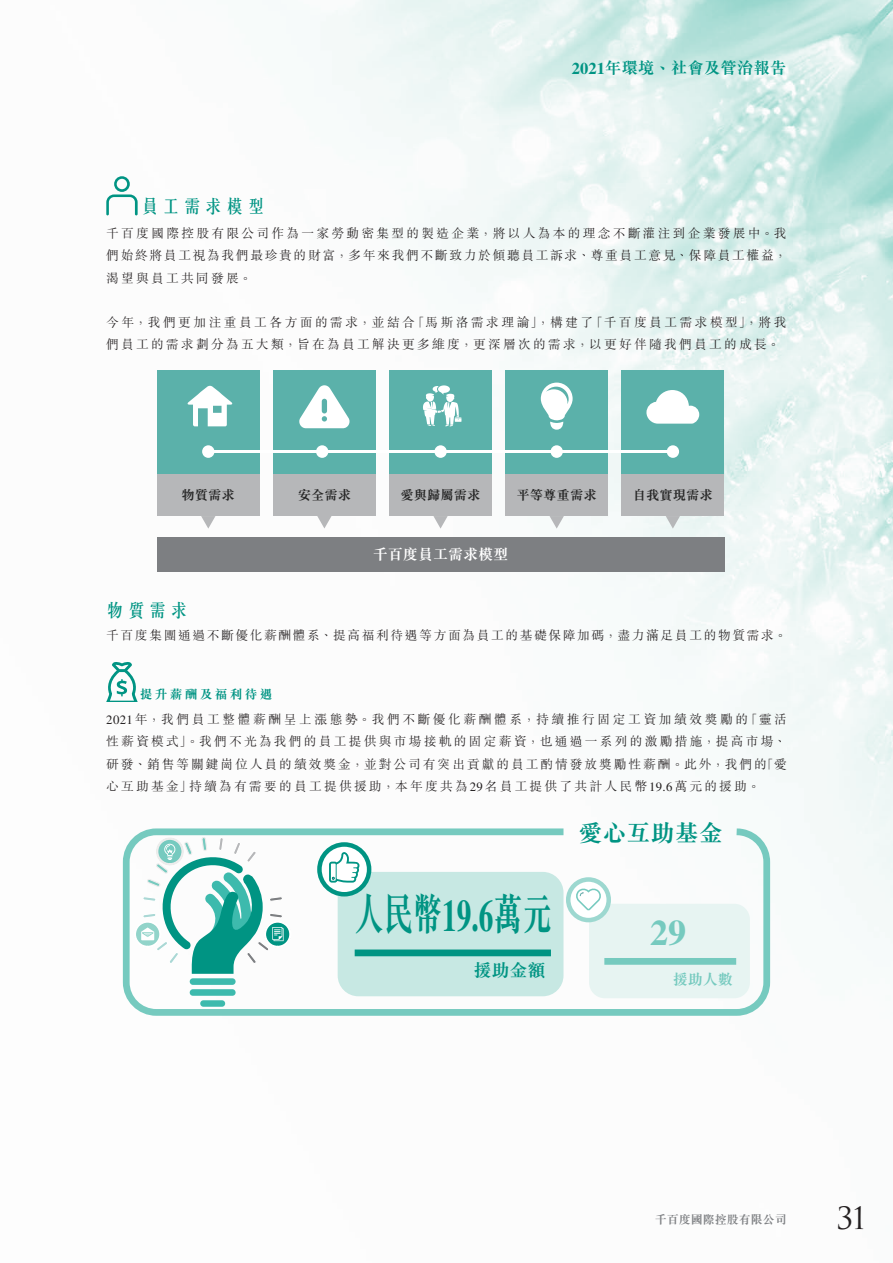
<style>
.page{position:relative;width:893px;height:1263px;background:#fff}
.page>*{position:absolute;margin:0;border:0;box-sizing:border-box;transform-origin:0 0}
.t1{font:700 45px "M Sung HK";color:#009483;scale:.65 1}
.t2{font:700 36px "Times LT Std";color:#76cabf}
.t3{font:30px "Trajan Pro 3";color:#231f20}
.t4{font:700 24px "M Sung HK";color:#009483}
._01_Heading_1{font:500 18px "C Song 3 HK";letter-spacing:.18em;color:#009483}
.t5{font:700 18px "M Sung HK";color:#009483}
.t6{font:700 16.5px "M Sung HK";color:#009483}
.t7{font:700 15px "M Sung HK";color:#fff}
.t8{font:700 15px "M Sung HK";color:#76cabf}
.t9{font:700 13.35px "M Sung HK";color:#262626}
._00_Body_text{font:300 12.75px/22.5px "M Sung HK";letter-spacing:.175em;color:#231f20;text-align:justify}
._00_Body_text-2{font:300 12.75px "M Sung HK";letter-spacing:.125em;color:#231f20}
._02_Heading_2{font:700 12.75px "M Sung HK";letter-spacing:.175em;color:#009483}
.t10{font:700 12px "M Sung HK";color:#808285}
.s1{font-family:"Times LT Std"}
.s2{font-family:"Times LT Std";font-weight:400}
</style>
<div class="page">
<img style="left:106px;top:0;width:787px;height:943px">
<svg style="left:106px;top:176px;width:32px;height:39px"></svg>
<div style="left:157px;top:370px;width:103px;height:104px;background:#5bb1aa"></div>
<div style="left:157px;top:474px;width:103px;height:41px;background:#b6b7b9"></div>
<div style="left:273px;top:370px;width:103px;height:104px;background:#5bb1aa"></div>
<div style="left:273px;top:474px;width:103px;height:41px;background:#b6b7b9"></div>
<div style="left:389px;top:370px;width:103px;height:104px;background:#5bb1aa"></div>
<div style="left:389px;top:474px;width:103px;height:41px;background:#b6b7b9"></div>
<div style="left:505px;top:370px;width:103px;height:104px;background:#5bb1aa"></div>
<div style="left:505px;top:474px;width:103px;height:41px;background:#b6b7b9"></div>
<div style="left:621px;top:370px;width:103px;height:104px;background:#5bb1aa"></div>
<div style="left:621px;top:474px;width:103px;height:41px;background:#b6b7b9"></div>
<svg style="left:299px;top:385px;width:51px;height:43px"></svg>
<svg style="left:541px;top:383px;width:32px;height:47px"></svg>
<svg style="left:646px;top:390px;width:53px;height:34px"></svg>
<div style="left:202px;top:445px;width:12px;height:13px;background:#fff;border-radius:50%"></div>
<div style="left:316px;top:445px;width:12px;height:13px;background:#fff;border-radius:50%"></div>
<svg style="left:434px;top:445px;width:13px;height:13px"></svg>
<svg style="left:550px;top:445px;width:13px;height:13px"></svg>
<div style="left:667px;top:445px;width:12px;height:13px;background:#fff;border-radius:50%"></div>
<hr style="left:204px;top:450px;width:465px;height:3px;background:#fff">
<svg style="left:201px;top:516px;width:14px;height:13px"></svg>
<svg style="left:317px;top:516px;width:15px;height:12px"></svg>
<svg style="left:433px;top:516px;width:15px;height:13px"></svg>
<svg style="left:549px;top:516px;width:15px;height:13px"></svg>
<svg style="left:666px;top:516px;width:14px;height:13px"></svg>
<svg style="left:423px;top:385px;width:38px;height:41px"></svg>
<svg style="left:187px;top:385px;width:46px;height:41px"></svg>
<div style="left:157px;top:538px;width:567px;height:34px;background:#7d7f82"></div>
<svg style="left:106px;top:662px;width:32px;height:39px"></svg>
<svg style="left:120px;top:825px;width:653px;height:191px"></svg>
<div style="left:338px;top:872px;width:225px;height:124px;background:#c7e8e3;border-radius:21px"></div>
<div style="left:355px;top:949px;width:196px;height:7px;background:#009483"></div>
<div style="left:589px;top:904px;width:161px;height:94px;background:#e7f4f2;border-radius:16px"></div>
<div style="left:604px;top:958px;width:132px;height:7px;background:#76cabf"></div>
<svg style="left:568px;top:879px;width:41px;height:41px"></svg>
<div style="left:566px;top:877px;width:45px;height:45px;border:4px solid #9dd8d0;border-radius:50%"></div>
<svg style="left:575px;top:888px;width:27px;height:23px"></svg>
<svg style="left:319px;top:844px;width:50px;height:50px"></svg>
<div style="left:317px;top:842px;width:54px;height:54px;border:4px solid #009483;border-radius:50%"></div>
<svg style="left:329px;top:852px;width:30px;height:30px"></svg>
<p class="t6" style="left:572px;top:60px;width:216px"><span class="s1">2021</span>年環境、社會及管治報告</p>
<p class="_01_Heading_1" style="left:141px;top:197px;width:126px">員工需求模型</p>
<p class="_00_Body_text" style="left:106px;top:221px;width:682px">千百度國際控股有限公司作為一家勞動密集型的製造企業，將以人為本的理念不斷灌注到企業發展中。我們始終將員工視為我們最珍貴的財富，多年來我們不斷致力於傾聽員工訴求、尊重員工意見、保障員工權益，渴望與員工共同發展。</p>
<p class="_00_Body_text" style="left:106px;top:310px;width:682px">今年，我們更加注重員工各方面的需求，並結合「馬斯洛需求理論」，構建了「千百度員工需求模型」，將我們員工的需求劃分為五大類，旨在為員工解決更多維度，更深層次的需求，以更好伴隨我們員工的成長。</p>
<p class="t9" style="left:181px;top:488px;width:55px">物質需求</p>
<p class="t9" style="left:298px;top:488px;width:55px">安全需求</p>
<p class="t9" style="left:400px;top:488px;width:82px">愛與歸屬需求</p>
<p class="t9" style="left:517px;top:488px;width:82px">平等尊重需求</p>
<p class="t9" style="left:633px;top:488px;width:82px">自我實現需求</p>
<p class="t7" style="left:373px;top:547px;width:137px">千百度員工需求模型</p>
<p class="_01_Heading_1" style="left:106px;top:601px;width:83px">物質需求</p>
<p class="_00_Body_text-2" style="left:106px;top:626px;width:682px">千百度集團通過不斷優化薪酬體系、提高福利待遇等方面為員工的基礎保障加碼，盡力滿足員工的物質需求。</p>
<p class="_02_Heading_2" style="left:140px;top:688px;width:134px">提升薪酬及福利待遇</p>
<p class="_00_Body_text" style="left:106px;top:707px;width:682px"><span class="s2">2021</span>年，我們員工整體薪酬呈上漲態勢。我們不斷優化薪酬體系，持續推行固定工資加績效獎勵的「靈活性薪資模式」。我們不光為我們的員工提供與市場接軌的固定薪資，也通過一系列的激勵措施，提高市場、研發、銷售等關鍵崗位人員的績效獎金，並對公司有突出貢獻的員工酌情發放獎勵性薪酬。此外，我們的「愛心互助基金」持續為有需要的員工提供援助，本年度共為<span class="s2">29</span>名員工提供了共計人民幣<span class="s2">19.6</span>萬元的援助。</p>
<p class="t1" style="left:354px;top:892px;width:305px">人民幣<span class="s1">19.6</span>萬元</p>
<p class="t5" style="left:474px;top:961px;width:73px">援助金額</p>
<p class="t4" style="left:578px;top:821px;width:146px">愛心互助基金</p>
<p class="t2" style="left:650px;top:911px;width:37px">29</p>
<p class="t8" style="left:673px;top:972px;width:62px">援助人數</p>
<p class="t10" style="left:655px;top:1213px;width:134px">千百度國際控股有限公司</p>
<h3 class="t3" style="left:836px;top:1197px;width:30px">31</h3>
</div>
